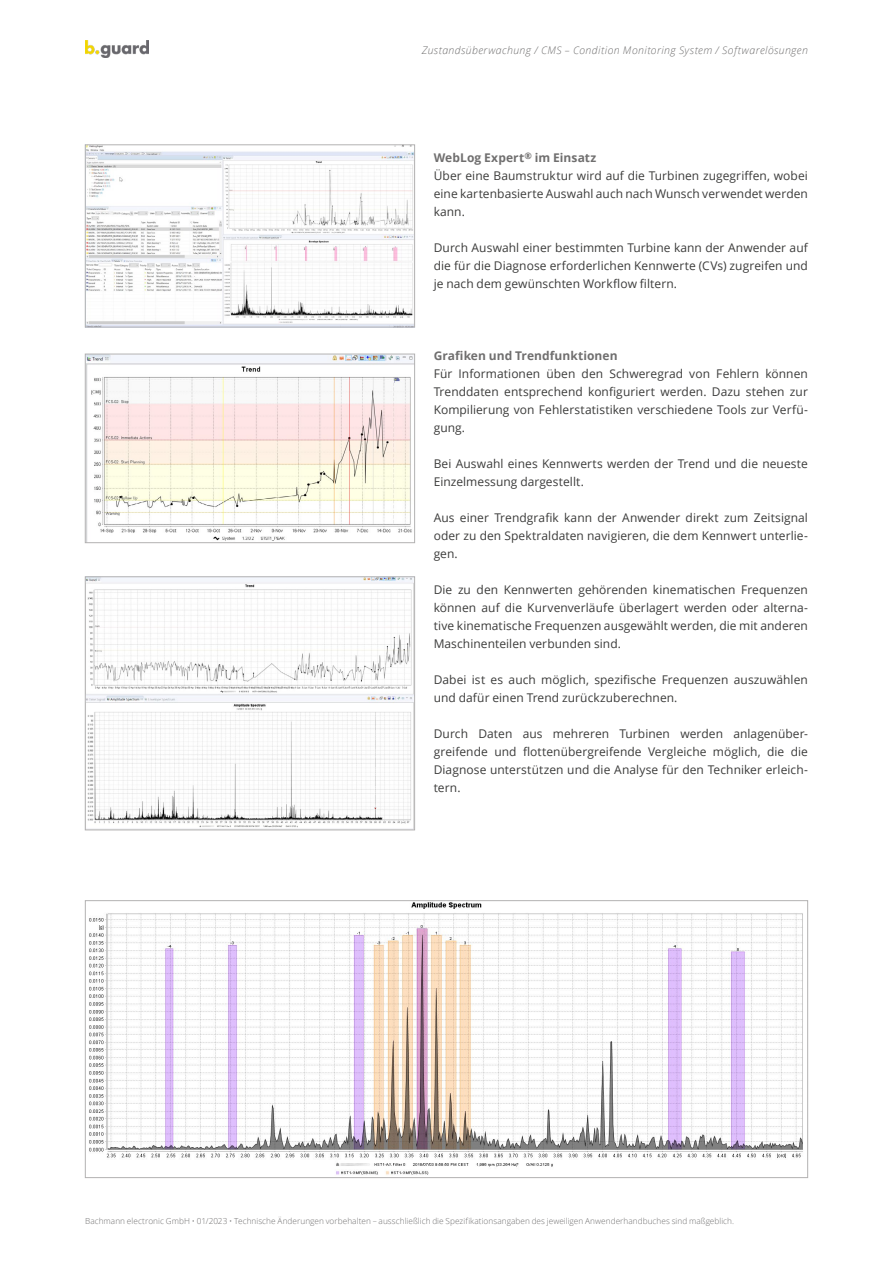
<style>
.page{position:relative;width:893px;height:1263px;background:#fff}
.page>*{position:absolute;margin:0;border:0;box-sizing:border-box;transform-origin:0 0}
.t1{font:12px/18px "Open Sans";letter-spacing:.005em;color:#3c3c3b;text-align:justify}
.t2{font:700 12px "Open Sans";letter-spacing:.005em;color:#706f6f}
.t3{font:italic 300 10.5px "Open Sans";letter-spacing:.04em;color:#706f6f}
.t4{font:300 8.25px "Open Sans";letter-spacing:.005em;color:#706f6f}
.s1{font-weight:700;color:#706f6f}
</style>
<div class="page">
<img style="left:85px;top:40px;width:64px;height:18px">
<img style="left:87px;top:356px;width:326px;height:185px">
<div style="left:85px;top:354px;width:330px;height:189px;border:1px solid #b3b2b2"></div>
<img style="left:87px;top:578px;width:326px;height:250px">
<div style="left:85px;top:576px;width:330px;height:254px;border:1px solid #b3b2b2"></div>
<img style="left:89px;top:902px;width:714px;height:273px">
<img style="left:87px;top:147px;width:326px;height:178px">
<div style="left:85px;top:145px;width:330px;height:182px;border:1px solid #b3b2b2"></div>
<p class="t3" style="left:422px;top:43px;width:388px">Zustandsüberwachung / CMS – Condition Monitoring System / Softwarelösungen</p>
<p class="t1" style="left:434px;top:149px;width:376px;text-align:left"><span class="s1">WebLog Expert</span><sup>®</sup> <span class="s1">im Einsatz<br></span>Über eine Baumstruktur wird auf die Turbinen zugegriffen, wobei eine kartenbasierte Auswahl auch nach Wunsch verwendet werden kann.</p>
<p class="t1" style="left:434px;top:239px;width:376px">Durch Auswahl einer bestimmten Turbine kann der Anwender auf die für die Diagnose erforderlichen Kennwerte (CVs) zugreifen und je nach dem gewünschten Workflow filtern.</p>
<p class="t2" style="left:434px;top:347px;width:185px">Grafiken und Trendfunktionen</p>
<p class="t1" style="left:434px;top:365px;width:376px">Für Informationen üben den Schweregrad von Fehlern können Trenddaten entsprechend konfiguriert werden. Dazu stehen zur Kompilierung von Fehlerstatistiken verschiedene Tools zur Verfü&shy;gung.</p>
<p class="t1" style="left:434px;top:455px;width:376px">Bei Auswahl eines Kennwerts werden der Trend und die neueste<br>Einzelmessung dargestellt.</p>
<p class="t1" style="left:434px;top:509px;width:376px">Aus einer Trendgrafik kann der Anwender direkt zum Zeitsignal oder zu den Spektraldaten navigieren, die dem Kennwert unterlie&shy;gen.</p>
<p class="t1" style="left:434px;top:581px;width:376px">Die zu den Kennwerten gehörenden kinematischen Frequenzen können auf die Kurvenverläufe überlagert werden oder alterna&shy;tive kinematische Frequenzen ausgewählt werden, die mit anderen Maschinenteilen verbunden sind.</p>
<p class="t1" style="left:434px;top:671px;width:376px">Dabei ist es auch möglich, spezifische Frequenzen auszuwählen und dafür einen Trend zurückzuberechnen.</p>
<p class="t1" style="left:434px;top:725px;width:376px">Durch Daten aus mehreren Turbinen werden anlagenüber&shy;greifende und flottenübergreifende Vergleiche möglich, die die Diagnose unterstützen und die Analyse für den Techniker erleich&shy;tern.</p>
<p class="t4" style="left:85px;top:1216px;width:651px">Bachmann electronic GmbH • 01/2023 • Technische Änderungen vorbehalten – ausschließlich die Spezifikationsangaben des jeweiligen Anwenderhandbuches sind maßgeblich.</p>
</div>
